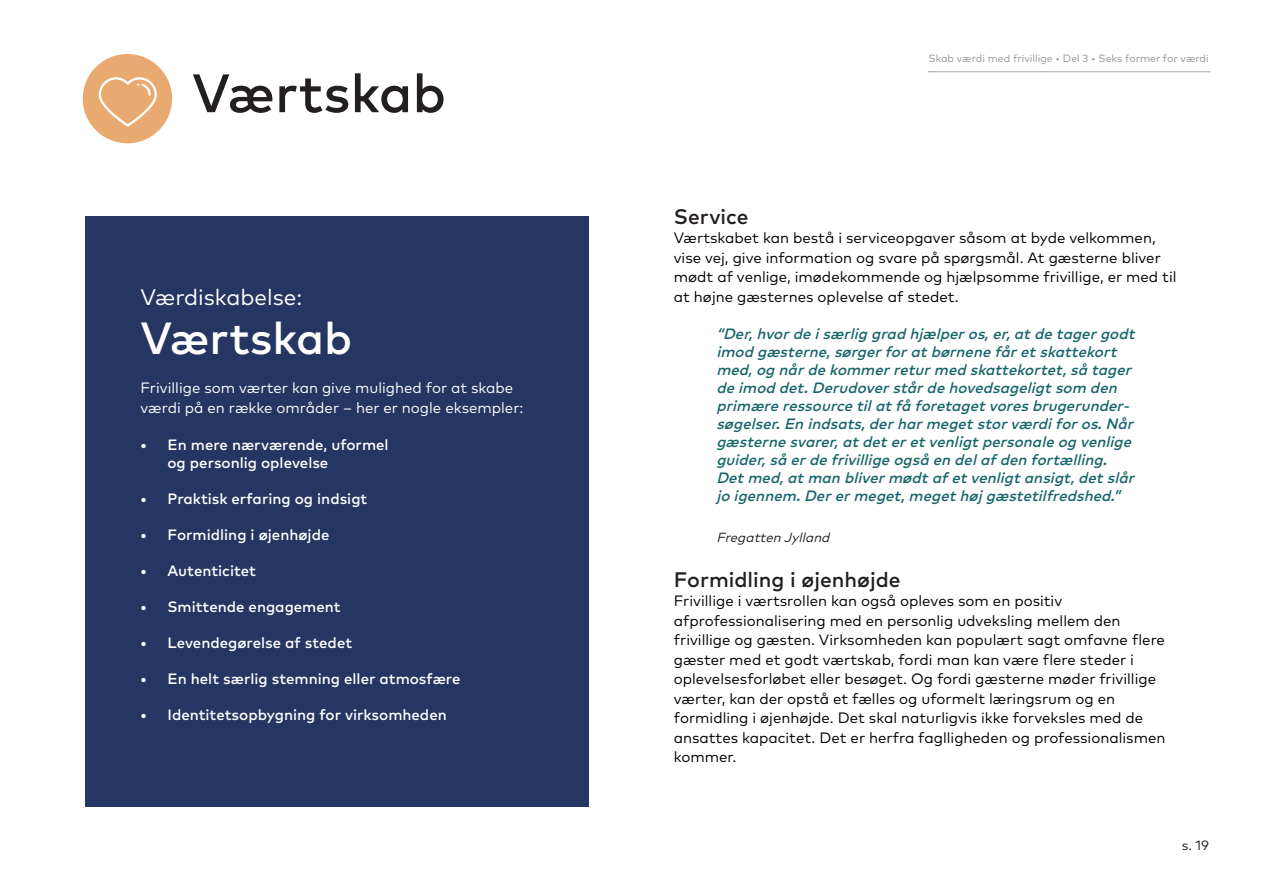
<style>
.page{position:relative;width:1263px;height:893px;background:#fff}
.page>*{position:absolute;margin:0;border:0;box-sizing:border-box;transform-origin:0 0}
.Temaoverskrift{font:500 54px "Mark Pro";color:#231f20}
.Fremhævet_tekst_cita{font:500 45px "Mark Pro";color:#fff}
.Fremhævet_tekst_cita-2{font:22.5px "Mark Pro";color:#fff}
.Fremhævet_tekst_cita-3{font:500 21px "Mark Pro";color:#231f20}
.Fremhævet_tekst_cita-4{font:15px/19.5px "Mark Pro";color:#000001}
.t1{font:italic 500 15px/18px "Mark Pro";color:#17656b}
.t2{font:500 15px/18px "Mark Pro";color:#fff}
.Fremhævet_tekst_cita-5{font:15px/19.5px "Mark Pro";color:#fff}
.t3{font:13.5px "Mark Pro";color:#231f20}
.t4{font:italic 13.2px "Mark Pro";color:#231f20}
.t5{font:10.5px "Mark Pro";color:#939598}
</style>
<div class="page">
<svg style="left:928px;top:72px;width:282px;height:1px"></svg>
<div style="left:85px;top:217px;width:504px;height:590px;background:#253663"></div>
<svg style="left:82px;top:54px;width:90px;height:90px"></svg>
<p class="Temaoverskrift" style="left:192px;top:52px;width:255px">Værtskab</p>
<p class="Fremhævet_tekst_cita-2" style="left:140px;top:280px;width:163px">Værdiskabelse:</p>
<p class="Fremhævet_tekst_cita" style="left:140px;top:304px;width:213px">Værtskab</p>
<p class="Fremhævet_tekst_cita-5" style="left:140px;top:377px;width:384px">Frivillige som værter kan give mulighed for at skabe værdi på en række områder – her er nogle eksempler:</p>
<p class="t2" style="left:167px;top:435px;width:223px;text-indent:-27px">• En mere nærværende, uformel og personlig oplevelse</p>
<p class="t2" style="left:140px;top:489px;width:228px">• Praktisk erfaring og indsigt</p>
<p class="t2" style="left:140px;top:525px;width:190px">• Formidling i øjenhøjde</p>
<p class="t2" style="left:140px;top:561px;width:117px">• Autenticitet</p>
<p class="t2" style="left:140px;top:597px;width:202px">• Smittende engagement</p>
<p class="t2" style="left:140px;top:633px;width:213px">• Levendegørelse af stedet</p>
<p class="t2" style="left:140px;top:669px;width:321px">• En helt særlig stemning eller atmosfære</p>
<p class="t2" style="left:140px;top:705px;width:308px">• Identitetsopbygning for virksomheden</p>
<p class="t5" style="left:929px;top:51px;width:282px">Skab værdi med frivillige • Del 3 • Seks former for værdi</p>
<p class="Fremhævet_tekst_cita-3" style="left:674px;top:200px;width:76px">Service</p>
<p class="Fremhævet_tekst_cita-4" style="left:674px;top:227px;width:504px">Værtskabet kan bestå i serviceopgaver såsom at byde velkommen, vise vej, give information og svare på spørgsmål. At gæsterne bliver mødt af venlige, imødekommende og hjælpsomme frivillige, er med til at højne gæsternes oplevelse af stedet.</p>
<p class="t1" style="left:716px;top:324px;width:424px">“Der,hvordeisærlig grad hjælperos,er,atdetagergodt imod gæsterne,sørgerforatbørnenefåretskattekort med,og nårdekommerreturmed skattekortet,så tager deimod det.Derudoverstårdehovedsageligtsom den primæreressourcetilatfå foretagetvoresbrugerunder&shy;søgelser.En indsats,derharmegetstorværdiforos.Når gæsternesvarer,atdeteretvenligtpersonaleog venlige guider,så erdefrivilligeogså en delafden fortælling.<br>Detmed,atman blivermødtafetvenligtansigt,detslår jo igennem.Derermeget,megethøj gæstetilfredshed.”</p>
<p class="t4" style="left:716px;top:527px;width:119px">Fregatten Jylland</p>
<p class="Fremhævet_tekst_cita-3" style="left:674px;top:563px;width:228px">Formidling i øjenhøjde</p>
<p class="Fremhævet_tekst_cita-4" style="left:674px;top:590px;width:493px">Frivillige i værtsrollen kan også opleves som en positiv afprofessionalisering med en personlig udveksling mellem den frivillige og gæsten. Virksomheden kan populært sagt omfavne flere gæster med et godt værtskab, fordi man kan være flere steder i oplevelsesforløbet eller besøget. Og fordi gæsterne møder frivillige værter, kan der opstå et fælles og uformelt læringsrum og en formidling i øjenhøjde. Det skal naturligvis ikke forveksles med de ansattes kapacitet. Det er herfra faglligheden og professionalismen kommer.</p>
<p class="t3" style="left:1182px;top:835px;width:29px">s. 19</p>
</div>
